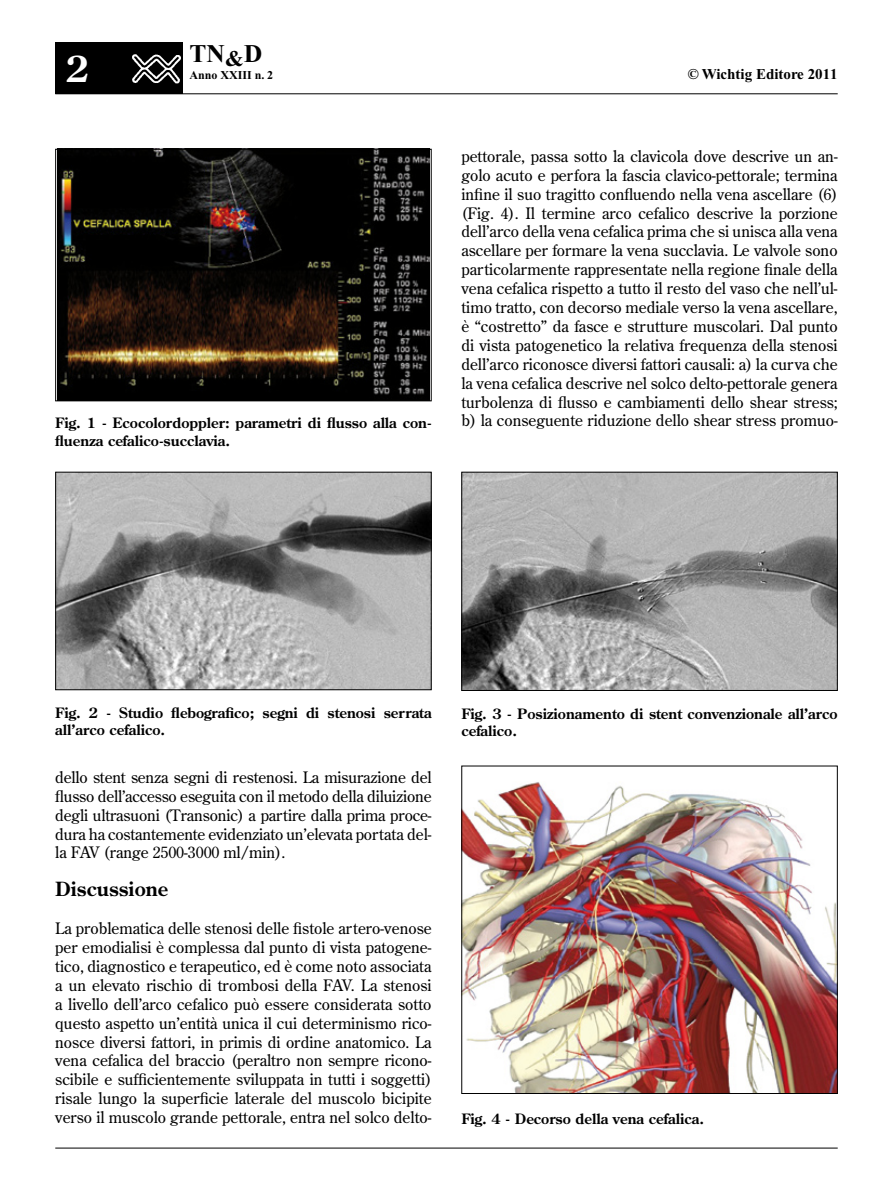
<style>
.page{position:relative;width:893px;height:1191px;background:#fff}
.page>*{position:absolute;margin:0;border:0;box-sizing:border-box;transform-origin:0 0}
.t1{font:700 36px "Century Old Style";color:#fff}
.t2{font:700 25.5px "Times New Roman";color:#000}
.t3{font:700 19.5px "Century Old Style";color:#000}
.t4{font:15.75px/18.9px "Century Old Style";color:#000;text-align:justify}
.t5{font:700 15px "Times New Roman";color:#000}
.t6{font:700 14.25px/17.2px "Century Old Style";color:#000}
.t7{font:700 12px "Times New Roman";color:#000}
</style>
<div class="page">
<hr style="left:55px;top:93px;width:783px;height:1px;background:#000">
<div style="left:55px;top:43px;width:128px;height:51px;background:#000"></div>
<img style="left:132px;top:54px;width:49px;height:30px">
<hr style="left:55px;top:1147px;width:783px;height:1px;background:#000">
<img style="left:57px;top:148px;width:373px;height:251px">
<div style="left:55px;top:149px;width:377px;height:252px;border:1px solid #000"></div>
<img style="left:463px;top:474px;width:373px;height:215px">
<div style="left:461px;top:472px;width:377px;height:219px;border:1px solid #000"></div>
<img style="left:57px;top:474px;width:373px;height:214px">
<div style="left:55px;top:472px;width:377px;height:218px;border:1px solid #000"></div>
<img style="left:463px;top:782px;width:373px;height:309px">
<h1 class="t1" style="left:66px;top:45px;width:25px">2</h1>
<h2 class="t2" style="left:190px;top:39px;width:74px">TN<sub>&amp;</sub>D</h2>
<p class="t7" style="left:190px;top:68px;width:85px">Anno XXIII n. 2</p>
<p class="t5" style="left:688px;top:66px;width:151px">© Wichtig Editore 2011</p>
<p class="t6" style="left:55px;top:414px;width:378px">Fig. 1 - Ecocolordoppler: parametri di flusso alla con&shy;fluenza cefalico-succlavia.</p>
<p class="t4" style="left:461px;top:146px;width:378px">pettorale, passa sotto la clavicola dove descrive un an&shy;golo acuto e perfora la fascia clavico-pettorale; termina infine il suo tragitto confluendo nella vena ascellare (6) (Fig. 4). Il termine arco cefalico descrive la porzione dell’arco della vena cefalica prima che si unisca alla vena ascellare per formare la vena succlavia. Le valvole sono particolarmente rappresentate nella regione finale della vena cefalica rispetto a tutto il resto del vaso che nell’ul&shy;timo tratto, con decorso mediale verso la vena ascellare, è “costretto” da fasce e strutture muscolari. Dal punto di vista patogenetico la relativa frequenza della stenosi dell’arco riconosce diversi fattori causali: a) la curva che la vena cefalica descrive nel solco delto-pettorale genera turbolenza di flusso e cambiamenti dello shear stress; b) la conseguente riduzione dello shear stress promuo-</p>
<p class="t6" style="left:55px;top:703px;width:378px">Fig. 2 - Studio flebografico; segni di stenosi serrata all’arco cefalico.</p>
<p class="t4" style="left:55px;top:767px;width:378px">dello stent senza segni di restenosi. La misurazione del flusso dell’accesso eseguita con il metodo della diluizione degli ultrasuoni (Transonic) a partire dalla prima proce&shy;dura ha costantemente evidenziato un’elevata portata del&shy;la FAV (range 2500-3000 ml/min).</p>
<p class="t3" style="left:55px;top:876px;width:114px">Discussione</p>
<p class="t4" style="left:55px;top:918px;width:378px">La problematica delle stenosi delle fistole artero-venose per emodialisi è complessa dal punto di vista patogene&shy;tico, diagnostico e terapeutico, ed è come noto associata a un elevato rischio di trombosi della FAV. La stenosi a livello dell’arco cefalico può essere considerata sotto questo aspetto un’entità unica il cui determinismo rico&shy;nosce diversi fattori, in primis di ordine anatomico. La vena cefalica del braccio (peraltro non sempre ricono&shy;scibile e sufficientemente sviluppata in tutti i soggetti) risale lungo la superficie laterale del muscolo bicipite verso il muscolo grande pettorale, entra nel solco delto-</p>
<p class="t6" style="left:461px;top:704px;width:378px">Fig. 3 - Posizionamento di stent convenzionale all’arco cefalico.</p>
<p class="t6" style="left:461px;top:1109px;width:244px">Fig. 4 - Decorso della vena cefalica.</p>
</div>
